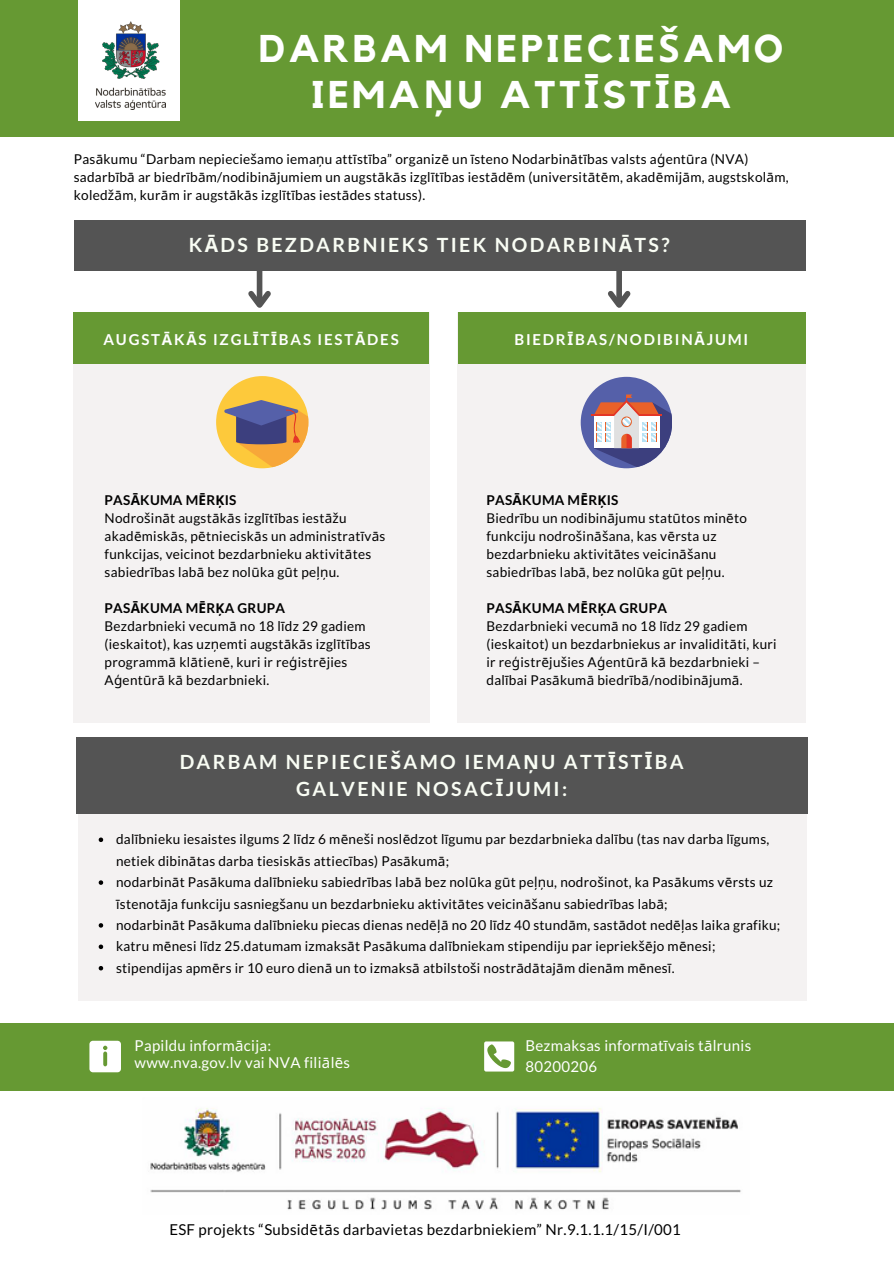
<style>
.page{position:relative;width:894px;height:1264px;background:#fff}
.page>*{position:absolute;margin:0;border:0;box-sizing:border-box;transform-origin:0 0}
.t1{font:700 38.55px/46.2px "Kollektif";letter-spacing:.09em;color:#fff;text-align:center}
.t2{font:700 19.5px/27px "Lato";letter-spacing:.12em;color:#f9fdf4;text-align:center}
.t3{font:15px/20.2px "Lato";letter-spacing:.02em;color:#fff}
.t4{font:15px "Lato";letter-spacing:.02em;color:#000}
.t5{font:700 15px "Lato";letter-spacing:.12em;color:#fff}
.t6{font:13.5px/18px "Lato";letter-spacing:.02em;color:#000}
.t7{font:700 13.5px "Lato";letter-spacing:.02em;color:#000}
.s1{font-family:"Noto Sans"}
</style>
<div class="page">
<div style="left:0;top:0;width:893px;height:137px;background:#693"></div>
<div style="left:78px;top:0;width:101px;height:121px;background:#fff"></div>
<img style="left:96px;top:21px;width:70px;height:88px">
<div style="left:257px;top:249px;width:5px;height:54px;background:#545454"></div>
<svg style="left:248px;top:286px;width:23px;height:22px"></svg>
<div style="left:74px;top:312px;width:356px;height:410px;background:#f4f2f2"></div>
<div style="left:616px;top:249px;width:5px;height:54px;background:#545454"></div>
<svg style="left:608px;top:286px;width:23px;height:22px"></svg>
<div style="left:74px;top:220px;width:731px;height:51px;background:#545454"></div>
<div style="left:457px;top:312px;width:348px;height:410px;background:#f4f2f2"></div>
<svg style="left:580px;top:377px;width:91px;height:91px"></svg>
<svg style="left:216px;top:376px;width:92px;height:92px"></svg>
<div style="left:74px;top:312px;width:355px;height:52px;background:#693"></div>
<div style="left:458px;top:312px;width:346px;height:52px;background:#693"></div>
<img style="left:150px;top:1108px;width:591px;height:102px">
<div style="left:78px;top:802px;width:728px;height:198px;background:#f4f2f2"></div>
<div style="left:76px;top:737px;width:731px;height:77px;background:#545454"></div>
<svg style="left:99px;top:837px;width:4px;height:5px"></svg>
<svg style="left:99px;top:880px;width:4px;height:4px"></svg>
<svg style="left:99px;top:923px;width:4px;height:4px"></svg>
<svg style="left:99px;top:944px;width:4px;height:5px"></svg>
<svg style="left:99px;top:966px;width:4px;height:4px"></svg>
<div style="left:0;top:1022px;width:893px;height:68px;background:#693"></div>
<div style="left:89px;top:1040px;width:32px;height:32px;background:#fff;border-radius:4px"></div>
<svg style="left:103px;top:1045px;width:4px;height:5px"></svg>
<svg style="left:103px;top:1051px;width:4px;height:15px"></svg>
<div style="left:484px;top:1041px;width:30px;height:30px;background:#fff;border-radius:2px"></div>
<svg style="left:487px;top:1044px;width:24px;height:24px"></svg>
<p class="t1" style="left:259px;top:27px;width:526px">DARBAM NEPIECIE<span class="s1">Š</span>AMO<br>IEMA<span class="s1">Ņ</span>U ATT<span class="s1">Ī</span>ST<span class="s1">Ī</span>BA</p>
<p class="t6" style="left:74px;top:149px;width:716px">Pas<span class="s1">ā</span>kumu “Darbam nepiecie<span class="s1">š</span>amo iema<span class="s1">ņ</span>u att<span class="s1">ī</span>st<span class="s1">ī</span>ba” organiz<span class="s1">ē</span> un <span class="s1">ī</span>steno Nodarbin<span class="s1">ā</span>t<span class="s1">ī</span>bas valsts a<span class="s1">ģ</span>ent<span class="s1">ū</span>ra (NVA) sadarb<span class="s1">ī</span>b<span class="s1">ā</span> ar biedr<span class="s1">ī</span>b<span class="s1">ā</span>m/nodibin<span class="s1">ā</span>jumiem un augst<span class="s1">ā</span>k<span class="s1">ā</span>s izgl<span class="s1">ī</span>t<span class="s1">ī</span>bas iest<span class="s1">ā</span>d<span class="s1">ē</span>m (universit<span class="s1">ā</span>t<span class="s1">ē</span>m, akad<span class="s1">ē</span>mij<span class="s1">ā</span>m, augstskol<span class="s1">ā</span>m, koled<span class="s1">žā</span>m, kur<span class="s1">ā</span>m ir augst<span class="s1">ā</span>k<span class="s1">ā</span>s izgl<span class="s1">ī</span>t<span class="s1">ī</span>bas iest<span class="s1">ā</span>des statuss).</p>
<p class="t2" style="left:189px;top:231px;width:482px">K<span class="s1">Ā</span>DS BEZDARBNIEKS TIEK NODARBIN<span class="s1">Ā</span>TS?</p>
<p class="t5" style="left:103px;top:330px;width:297px">AUGST<span class="s1">Ā</span>K<span class="s1">Ā</span>S IZGL<span class="s1">Ī</span>T<span class="s1">Ī</span>BAS IEST<span class="s1">Ā</span>DES</p>
<p class="t5" style="left:514px;top:330px;width:235px">BIEDR<span class="s1">Ī</span>BAS/NODIBIN<span class="s1">Ā</span>JUMI</p>
<p class="t7" style="left:105px;top:492px;width:133px">PAS<span class="s1">Ā</span>KUMA M<span class="s1">Ē</span>R<span class="s1">Ķ</span>IS</p>
<p class="t6" style="left:105px;top:509px;width:282px">Nodro<span class="s1">š</span>in<span class="s1">ā</span>t augst<span class="s1">ā</span>k<span class="s1">ā</span>s izgl<span class="s1">ī</span>t<span class="s1">ī</span>bas iest<span class="s1">āž</span>u akad<span class="s1">ē</span>misk<span class="s1">ā</span>s, p<span class="s1">ē</span>tniecisk<span class="s1">ā</span>s un administrat<span class="s1">ī</span>v<span class="s1">ā</span>s funkcijas, veicinot bezdarbnieku aktivit<span class="s1">ā</span>tes sabiedr<span class="s1">ī</span>bas lab<span class="s1">ā</span> bez nol<span class="s1">ū</span>ka g<span class="s1">ū</span>t pe<span class="s1">ļņ</span>u.</p>
<p class="t7" style="left:105px;top:600px;width:182px">PAS<span class="s1">Ā</span>KUMA M<span class="s1">Ē</span>R<span class="s1">Ķ</span>A GRUPA</p>
<p class="t6" style="left:105px;top:617px;width:267px">Bezdarbnieki vecum<span class="s1">ā</span> no 18 l<span class="s1">ī</span>dz 29 gadiem (ieskaitot), kas uz<span class="s1">ņ</span>emti augst<span class="s1">ā</span>k<span class="s1">ā</span>s izgl<span class="s1">ī</span>t<span class="s1">ī</span>bas programm<span class="s1">ā</span> kl<span class="s1">ā</span>tien<span class="s1">ē</span>, kuri ir re<span class="s1">ģ</span>istr<span class="s1">ē</span>jies A<span class="s1">ģ</span>ent<span class="s1">ū</span>r<span class="s1">ā</span> k<span class="s1">ā</span> bezdarbnieki.</p>
<p class="t7" style="left:486px;top:492px;width:133px">PAS<span class="s1">Ā</span>KUMA M<span class="s1">Ē</span>R<span class="s1">Ķ</span>IS</p>
<p class="t6" style="left:486px;top:509px;width:262px">Biedr<span class="s1">ī</span>bu un nodibin<span class="s1">ā</span>jumu stat<span class="s1">ū</span>tos min<span class="s1">ē</span>to funkciju nodro<span class="s1">š</span>in<span class="s1">āš</span>ana, kas v<span class="s1">ē</span>rsta uz bezdarbnieku aktivit<span class="s1">ā</span>tes veicin<span class="s1">āš</span>anu sabiedr<span class="s1">ī</span>bas lab<span class="s1">ā</span>, bez nol<span class="s1">ū</span>ka g<span class="s1">ū</span>t pe<span class="s1">ļņ</span>u.</p>
<p class="t7" style="left:486px;top:600px;width:182px">PAS<span class="s1">Ā</span>KUMA M<span class="s1">Ē</span>R<span class="s1">Ķ</span>A GRUPA</p>
<p class="t6" style="left:486px;top:617px;width:292px">Bezdarbnieki vecum<span class="s1">ā</span> no 18 l<span class="s1">ī</span>dz 29 gadiem (ieskaitot) un bezdarbniekus ar invalidit<span class="s1">ā</span>ti, kuri ir re<span class="s1">ģ</span>istr<span class="s1">ē</span>ju<span class="s1">š</span>ies A<span class="s1">ģ</span>ent<span class="s1">ū</span>r<span class="s1">ā</span> k<span class="s1">ā</span> bezdarbnieki – dal<span class="s1">ī</span>bai Pas<span class="s1">ā</span>kum<span class="s1">ā</span> biedr<span class="s1">ī</span>b<span class="s1">ā</span>/nodibin<span class="s1">ā</span>jum<span class="s1">ā</span>.</p>
<p class="t2" style="left:180px;top:748px;width:505px">DARBAM NEPIECIE<span class="s1">Š</span>AMO IEMA<span class="s1">Ņ</span>U ATT<span class="s1">Ī</span>ST<span class="s1">Ī</span>BA<br>GALVENIE NOSAC<span class="s1">Ī</span>JUMI:</p>
<p class="t6" style="left:116px;top:828px;width:654px;line-height:21.5px">dal<span class="s1">ī</span>bnieku iesaistes ilgums 2 l<span class="s1">ī</span>dz 6 m<span class="s1">ē</span>ne<span class="s1">š</span>i nosl<span class="s1">ē</span>dzot l<span class="s1">ī</span>gumu par bezdarbnieka dal<span class="s1">ī</span>bu (tas nav darba l<span class="s1">ī</span>gums, netiek dibin<span class="s1">ā</span>tas darba tiesisk<span class="s1">ā</span>s attiec<span class="s1">ī</span>bas) Pas<span class="s1">ā</span>kum<span class="s1">ā</span>;</p>
<p class="t6" style="left:116px;top:871px;width:658px;line-height:21.5px">nodarbin<span class="s1">ā</span>t Pas<span class="s1">ā</span>kuma dal<span class="s1">ī</span>bnieku sabiedr<span class="s1">ī</span>bas lab<span class="s1">ā</span> bez nol<span class="s1">ū</span>ka g<span class="s1">ū</span>t pe<span class="s1">ļņ</span>u, nodro<span class="s1">š</span>inot, ka Pas<span class="s1">ā</span>kums v<span class="s1">ē</span>rsts uz <span class="s1">ī</span>stenot<span class="s1">ā</span>ja funkciju sasnieg<span class="s1">š</span>anu un bezdarbnieku aktivit<span class="s1">ā</span>tes veicin<span class="s1">āš</span>anu sabiedr<span class="s1">ī</span>bas lab<span class="s1">ā</span>;</p>
<p class="t6" style="left:116px;top:915px;width:665px">nodarbin<span class="s1">ā</span>t Pas<span class="s1">ā</span>kuma dal<span class="s1">ī</span>bnieku piecas dienas ned<span class="s1">ēļā</span> no 20 l<span class="s1">ī</span>dz 40 stund<span class="s1">ā</span>m, sast<span class="s1">ā</span>dot ned<span class="s1">ēļ</span>as laika grafiku;</p>
<p class="t6" style="left:116px;top:937px;width:600px">katru m<span class="s1">ē</span>nesi l<span class="s1">ī</span>dz 25.datumam izmaks<span class="s1">ā</span>t Pas<span class="s1">ā</span>kuma dal<span class="s1">ī</span>bniekam stipendiju par iepriek<span class="s1">šē</span>jo m<span class="s1">ē</span>nesi;</p>
<p class="t6" style="left:116px;top:958px;width:560px">stipendijas apm<span class="s1">ē</span>rs ir 10 euro dien<span class="s1">ā</span> un to izmaks<span class="s1">ā</span> atbilsto<span class="s1">š</span>i nostr<span class="s1">ā</span>d<span class="s1">ā</span>taj<span class="s1">ā</span>m dien<span class="s1">ā</span>m m<span class="s1">ē</span>nes<span class="s1">ī</span>.</p>
<p class="t3" style="left:135px;top:1034px;width:138px">Papildu inform<span class="s1">ā</span>cija:</p>
<p class="t3" style="left:135px;top:1051px;width:217px">www.nva.gov.lv vai NVA fili<span class="s1">ā</span>l<span class="s1">ē</span>s</p>
<p class="t3" style="left:525px;top:1035px;width:227px">Bezmaksas informat<span class="s1">ī</span>vais t<span class="s1">ā</span>lrunis<br>80200206</p>
<p class="t4" style="left:169px;top:1220px;width:513px">ESF projekts “Subsid<span class="s1">ē</span>t<span class="s1">ā</span>s darbavietas bezdarbniekiem” Nr.9.1.1.1/15/I/001</p>
</div>
